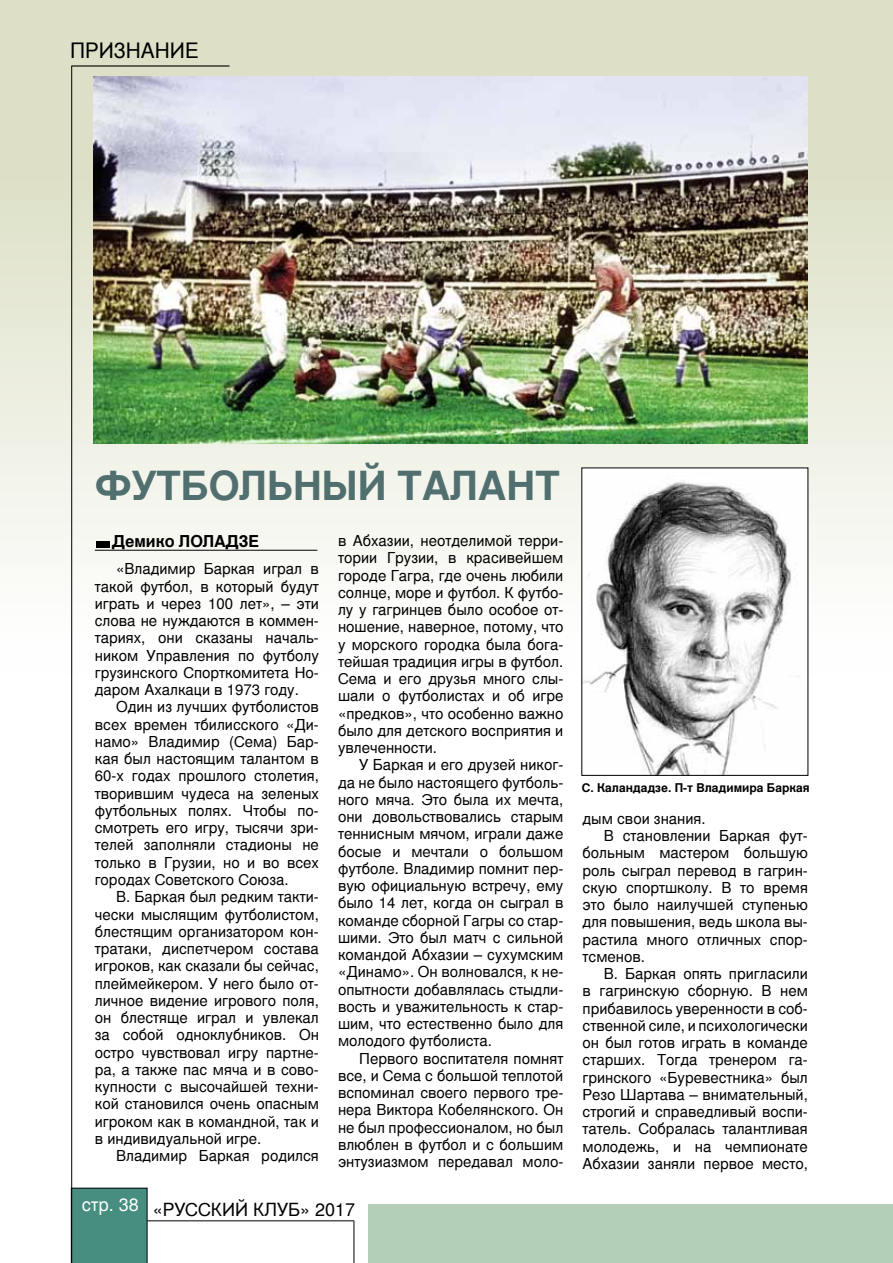
<style>
.page{position:relative;width:893px;height:1263px;background:#fff}
.page>*{position:absolute;margin:0;border:0;box-sizing:border-box;transform-origin:0 0}
.t1{font:700 39.9px "Nimbus San LCY";color:#516f6f}
.t2{font:21.15px "Nimbus San LCY";color:#000}
.t3{font:18px "Nimbus San LCY";color:#000}
.t4{font:700 16.2px "Nimbus San LCY";color:#000}
.t5{font:15px/17.2px "Nimbus San LCY";color:#000;text-align:justify}
.t6{font:700 12px "Nimbus San LCY";color:#000}
</style>
<div class="page">
<div style="left:369px;top:1204px;width:524px;height:59px;background:#b4cfb7"></div>
<div style="left:0;top:0;width:893px;height:675px;background:linear-gradient(to bottom,#d6dabb,#fdfdfd)"></div>
<img style="left:94px;top:77px;width:714px;height:367px">
<div style="left:72px;top:1188px;width:75px;height:75px;background:#478e81"></div>
<hr style="left:147px;top:1220px;width:207px;height:1px;background:#000">
<hr style="left:354px;top:1220px;width:1px;height:43px;background:#000">
<div style="left:96px;top:541px;width:13px;height:6px;background:#000"></div>
<hr style="left:95px;top:550px;width:222px;height:1px;background:#000">
<img style="left:583px;top:469px;width:223px;height:305px">
<hr style="left:71px;top:65px;width:159px;height:2px;background:#000">
<hr style="left:71px;top:66px;width:1px;height:1197px;background:#000">
<h2 class="t2" style="left:70px;top:38px;width:130px">признание</h2>
<h1 class="t1" style="left:95px;top:463px;width:466px">Футбольный талант</h1>
<p class="t4" style="left:112px;top:531px;width:103px">Демико ЛОЛАДЗЕ</p>
<p class="t5" style="left:95px;top:560px;width:226px;text-indent:21px">«Владимир Баркая играл в такой футбол, в который будут играть и через 100 лет», – эти слова не нуждаются в коммен&shy;тариях, они сказаны началь&shy;ником Управления по футболу грузинского Спорткомитета Н о&shy;даром Ахалкаци в 1973 году.</p>
<p class="t5" style="left:95px;top:698px;width:226px;text-indent:21px">Один из лучших футболистов всех времен тбилисского «Ди&shy;намо» Владимир (Сема) Бар&shy;кая был настоящим талантом в 60-х годах прошлого столетия, творившим чудеса на зеленых футбольных полях. Чтобы по&shy;смотреть его игру, тысячи зри&shy;телей заполняли стадионы не только в Грузии, но и во всех городах Советского Союза.</p>
<p class="t5" style="left:95px;top:888px;width:226px;text-indent:21px">В. Баркая был редким такти&shy;чески мыслящим футболистом, блестящим организатором кон&shy;тратаки, диспетчером состава игроков, как сказали бы сейчас, плеймейкером. У него было от&shy;личное видение игрового поля, он блестяще играл и увлекал за собой одноклубников. Он остро чувствовал игру партне&shy;ра, а также пас мяча и в сово&shy;купности с высочайшей техни&shy;кой становился очень опасным игроком как в командной, так и в индивидуальной игре.</p>
<p class="t5" style="left:116px;top:1147px;width:204px">Владимир Баркая родился</p>
<p class="t5" style="left:338px;top:532px;width:227px">в Абхазии, неотделимой терри&shy;тории Грузии, в красивейшем городе Гагра, где очень любили солнце, море и футбол. К футбо&shy;лу у гагринцев было особое от&shy;ношение, наверное, потому, что у морского городка была бога&shy;тейшая традиция игры в футбол.<br>Сема и его друзья много слы&shy;шали о футболистах и об игре «предков», что особенно важно было для детского восприятия и увлеченности.</p>
<p class="t5" style="left:338px;top:756px;width:227px;text-indent:21px">У Баркая и его друзей никог&shy;да не было настоящего футболь&shy;ного мяча. Это была их мечта, они довольствовались старым теннисным мячом, играли даже босые и мечтали о большом футболе. Владимир помнит пер&shy;вую официальную встречу, ему было 14 лет, когда он сыграл в команде сборной Гагры со стар&shy;шими. Это был матч с сильной командой Абхазии – сухумским «Динамо». Он волновался, к не&shy;опытности добавлялась стыдли&shy;вость и уважительность к стар&shy;шим, что естественно было для молодого футболиста.</p>
<p class="t5" style="left:338px;top:1050px;width:227px;text-indent:21px">Первого воспитателя помнят все, и Сема с большой теплотой вспоминал своего первого тре&shy;нера Виктора Кобелянского. Он не был профессионалом, но был влюблен в футбол и с большим энтузиазмом передавал моло-</p>
<p class="t3" style="left:82px;top:1199px;width:94px"><sup>стр.</sup> <sup>38</sup> «РУССКИЙ</p>
<p class="t3" style="left:253px;top:1199px;width:13px">КЛУБ</p>
<p class="t3" style="left:300px;top:1199px;width:57px">» 2017</p>
<p class="t6" style="left:582px;top:780px;width:229px">С. Каландадзе. П-т Владимира Баркая</p>
<p class="t5" style="left:583px;top:810px;width:125px">дым свои знания.</p>
<p class="t5" style="left:604px;top:827px;width:206px">В становлении Баркая фут-</p>
<p class="t5" style="left:583px;top:844px;width:227px">больным мастером большую</p>
<p class="t5" style="left:583px;top:862px;width:227px">роль сыграл перевод в гагрин-</p>
<p class="t5" style="left:583px;top:879px;width:227px">скую спортшколу. В то время</p>
<p class="t5" style="left:583px;top:896px;width:227px">это было наилучшей ступенью</p>
<p class="t5" style="left:583px;top:913px;width:227px">для повышения, ведь школа вы-</p>
<p class="t5" style="left:583px;top:931px;width:227px">растила много отличных спор-</p>
<p class="t5" style="left:583px;top:948px;width:64px">тсменов.</p>
<p class="t5" style="left:604px;top:965px;width:206px">В. Баркая опять пригласили</p>
<p class="t5" style="left:582px;top:982px;width:227px">в гагринскую сборную. В нем</p>
<p class="t5" style="left:582px;top:1000px;width:227px">прибавилось уверенности в соб-</p>
<p class="t5" style="left:582px;top:1017px;width:227px">ственной силе, и психологически</p>
<p class="t5" style="left:582px;top:1034px;width:227px">он был готов играть в команде</p>
<p class="t5" style="left:582px;top:1051px;width:227px">старших. Тогда тренером га-</p>
<p class="t5" style="left:582px;top:1069px;width:227px">гринского «Буревестника» был</p>
<p class="t5" style="left:582px;top:1086px;width:227px">Резо Ш артава – внимательный,</p>
<p class="t5" style="left:582px;top:1103px;width:227px">строгий и справедливый воспи-</p>
<p class="t5" style="left:582px;top:1120px;width:227px">татель. Собралась талантливая</p>
<p class="t5" style="left:582px;top:1138px;width:227px">молодежь, и на чемпионате</p>
<p class="t5" style="left:582px;top:1155px;width:227px">Абхазии заняли первое место,</p>
</div>
